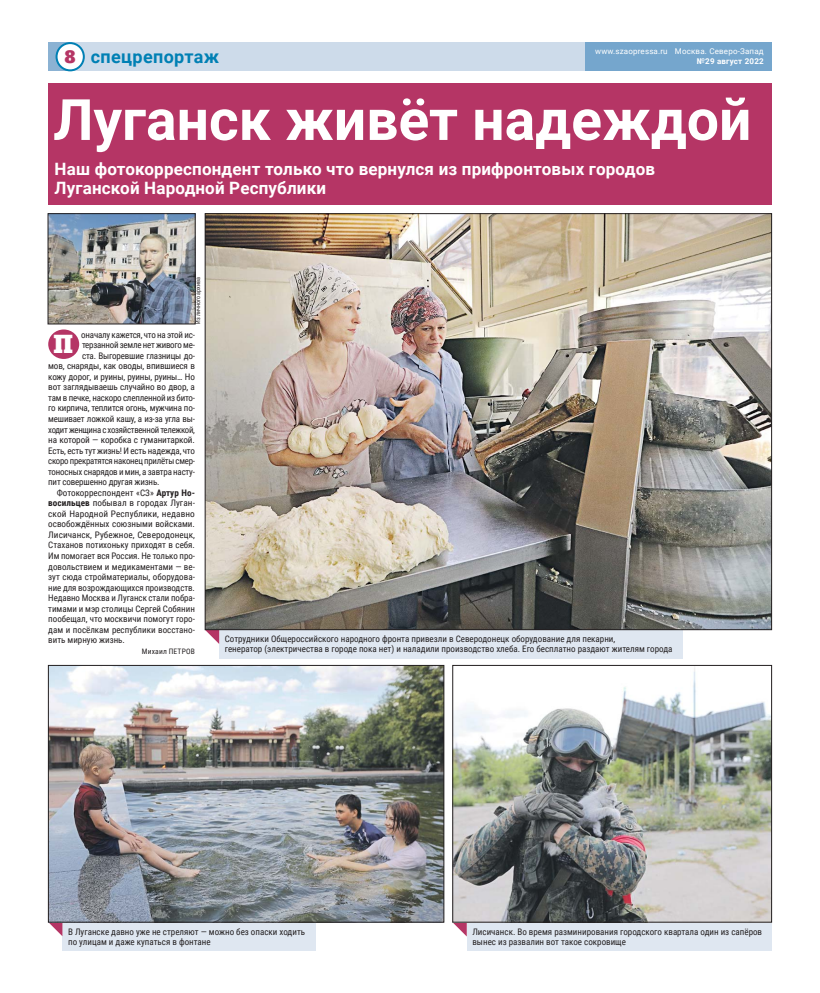
<style>
.page{position:relative;width:820px;height:993px;background:#fff}
.page>*{position:absolute;margin:0;border:0;box-sizing:border-box;transform-origin:0 0}
.t1{font:700 57px "Roboto";color:#fff}
.t2{font:26px "Xenia C";color:#fff}
.t3{font:700 18px "Roboto";letter-spacing:.02em;color:#0080b4}
.t4{font:18px "Xenia C";color:#b53565}
.t5{font:700 17px/19px "Roboto";letter-spacing:.01em;color:#fff}
.t6{font:9px/10px "Roboto Condensed";color:#231f20}
.t7{font:9px "Roboto Condensed";letter-spacing:-.02em;color:#231f20}
.t8{font:9px "Roboto Condensed";letter-spacing:-.025em;color:#231f20}
.t9{font:9px "Roboto Condensed";letter-spacing:-.03em;color:#231f20}
.t10{font:8px "Roboto";letter-spacing:.02em;color:#fff}
.t11{font:700 8px "Roboto";letter-spacing:.02em;color:#fff}
.t12{font:7.5px "Roboto Condensed";letter-spacing:.03em;color:#231f20}
.t13{font:6px "Roboto Condensed";color:#231f20}
.s1{font-weight:700}
</style>
<div class="page">
<div style="left:584px;top:43px;width:187px;height:28px;background:#75a6cd"></div>
<div style="left:48px;top:43px;width:22px;height:28px;background:#8bb2d3"></div>
<div style="left:70px;top:43px;width:514px;height:28px;background:#cddbea"></div>
<div style="left:57px;top:43px;width:27px;height:27px;background:#fff;border-radius:50%"></div>
<div style="left:56px;top:42px;width:29px;height:29px;border:2px solid #0080b4;border-radius:50%"></div>
<div style="left:48px;top:83px;width:723px;height:122px;background:#b53565"></div>
<div style="left:48px;top:329px;width:31px;height:30px;background:#b53565;border-radius:50%"></div>
<img style="left:50px;top:215px;width:143px;height:107px">
<div style="left:48px;top:213px;width:147px;height:111px;border:1px solid #231f20"></div>
<div style="left:62px;top:921px;width:254px;height:29px;background:#dfe7f1"></div>
<svg style="left:48px;top:922px;width:14px;height:13px"></svg>
<img style="left:50px;top:667px;width:392px;height:253px">
<div style="left:48px;top:665px;width:396px;height:257px;border:1px solid #231f20"></div>
<div style="left:466px;top:922px;width:305px;height:28px;background:#dfe7f1"></div>
<svg style="left:452px;top:922px;width:14px;height:14px"></svg>
<img style="left:454px;top:667px;width:315px;height:253px">
<div style="left:452px;top:665px;width:319px;height:257px;border:1px solid #231f20"></div>
<div style="left:219px;top:629px;width:463px;height:29px;background:#dfe7f1"></div>
<svg style="left:205px;top:629px;width:14px;height:14px"></svg>
<img style="left:207px;top:215px;width:562px;height:412px">
<h3 class="t4" style="left:65px;top:45px;width:13px">8</h3>
<p class="t10" style="left:595px;top:47px;width:170px">www.szaopressa.ru Москва. Северо-Запад</p>
<h3 class="t3" style="left:91px;top:46px;width:130px">спецрепортаж</h3>
<p class="t11" style="left:696px;top:56px;width:68px">№29 август 2022</p>
<h1 class="t1" style="left:53px;top:87px;width:699px">Луганск живёт надеждой</h1>
<h3 class="t5" style="left:55px;top:160px;width:601px">Наш фотокорреспондент только что вернулся из прифронтовых городов<br>Луганской Народной Республики</h3>
<p class="t13" style="left:194px;top:324px;width:48px;rotate:-90deg">Из личного архива</p>
<h2 class="t2" style="left:53px;top:327px;width:22px">П</h2>
<p class="t7" style="left:81px;top:329px;width:115px">оначалу кажется, что на этой ис-</p>
<p class="t8" style="left:82px;top:340px;width:114px">терзанной земле нет живого ме-</p>
<p class="t7" style="left:82px;top:350px;width:114px">ста. Выгоревшие глазницы до-</p>
<p class="t6" style="left:48px;top:361px;width:148px">мов, снаряды, как оводы, впившиеся в</p>
<p class="t6" style="left:48px;top:371px;width:148px">кожу дорог, и руины, руины, руины… Но</p>
<p class="t6" style="left:48px;top:382px;width:148px">вот заглядываешь случайно во двор, а</p>
<p class="t8" style="left:48px;top:392px;width:148px">там в печке, наскоро слепленной из бито-</p>
<p class="t7" style="left:48px;top:403px;width:148px">го кирпича, теплится огонь, мужчина по-</p>
<p class="t7" style="left:48px;top:413px;width:148px">мешивает ложкой кашу, а из-за угла вы-</p>
<p class="t9" style="left:48px;top:424px;width:148px">ходит женщина с хозяйственной тележкой,</p>
<p class="t6" style="left:48px;top:435px;width:148px">на которой — коробка с гуманитаркой.</p>
<p class="t7" style="left:48px;top:445px;width:148px">Есть, есть тут жизнь! И есть надежда, что</p>
<p class="t9" style="left:48px;top:455px;width:148px">скоро прекратятся наконец прилёты смер-</p>
<p class="t8" style="left:48px;top:466px;width:148px">тоносных снарядов и мин, а завтра насту-</p>
<p class="t7" style="left:48px;top:476px;width:113px">пит совершенно другая жизнь.</p>
<p class="t6" style="left:57px;top:487px;width:140px">Фотокорреспондент «СЗ» <span class="s1">Артур Но-</span></p>
<p class="t6" style="left:48px;top:498px;width:148px"><span class="s1">восильцев</span> побывал в городах Луган-</p>
<p class="t6" style="left:48px;top:508px;width:148px">ской Народной Республики, недавно</p>
<p class="t6" style="left:48px;top:519px;width:148px">освобождённых союзными войсками.</p>
<p class="t6" style="left:48px;top:529px;width:148px">Лисичанск, Рубежное, Северодонецк,</p>
<p class="t6" style="left:48px;top:540px;width:148px">Стаханов потихоньку приходят в себя.</p>
<p class="t6" style="left:48px;top:550px;width:148px">Им помогает вся Россия. Не только про-</p>
<p class="t6" style="left:48px;top:561px;width:148px">довольствием и медикаментами — ве-</p>
<p class="t6" style="left:48px;top:572px;width:148px">зут сюда стройматериалы, оборудова-</p>
<p class="t6" style="left:48px;top:582px;width:148px">ние для возрождающихся производств.</p>
<p class="t6" style="left:48px;top:593px;width:148px">Недавно Москва и Луганск стали побра-</p>
<p class="t6" style="left:48px;top:603px;width:148px">тимами и мэр столицы Сергей Собянин</p>
<p class="t6" style="left:48px;top:614px;width:148px">пообещал, что москвичи помогут горо-</p>
<p class="t6" style="left:48px;top:624px;width:148px">дам и посёлкам республики восстано-</p>
<p class="t6" style="left:48px;top:635px;width:78px">вить мирную жизнь.</p>
<p class="t12" style="left:142px;top:646px;width:55px">Михаил ПЕТРОВ</p>
<p class="t6" style="left:225px;top:634px;width:449px">Сотрудники Общероссийского народного фронта привезли в Северодонецк оборудование для пекарни,<br>генератор (электричества в городе пока нет) и наладили производство хлеба. Его бесплатно раздают жителям города</p>
<p class="t6" style="left:68px;top:926px;width:238px">В Луганске давно уже не стреляют — можно без опаски ходить по улицам и даже купаться в фонтане</p>
<p class="t6" style="left:472px;top:926px;width:291px">Лисичанск. Во время разминирования городского квартала один из сапёров вынес из развалин вот такое сокровище</p>
</div>
